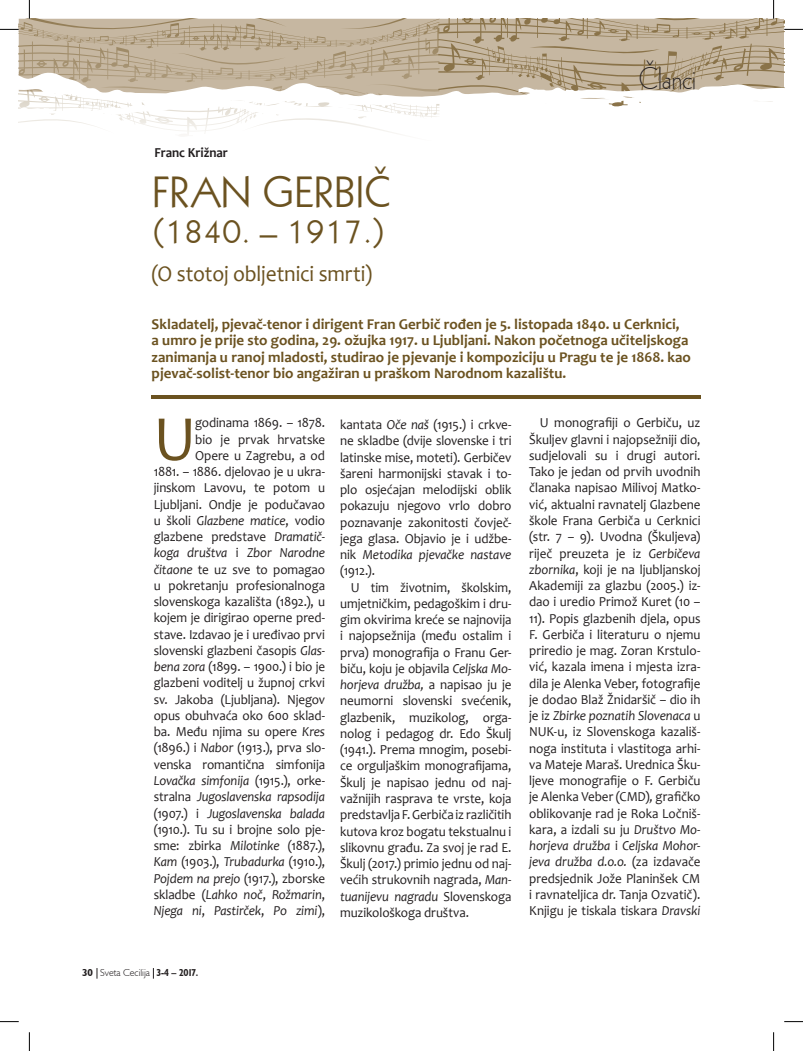
<style>
.page{position:relative;width:803px;height:1051px;background:#fff}
.page>*{position:absolute;margin:0;border:0;box-sizing:border-box;transform-origin:0 0}
.t1{font:64.88px "Candara";color:#6b5220;scale:.95 1}
.t2{font:42.5px "Geometric 231 BT Roman C";letter-spacing:-.01em;color:#6b5220}
.t3{font:35px "Geometric 231 BT Roman C";letter-spacing:-.01em;color:#6b5220}
.t4{font:30px "Geometric 231 BT Light C";letter-spacing:-.015em;color:#231f20;scale:.95 1}
.t5{font:22.5px "Candara";letter-spacing:-.01em;color:#6b5220;scale:.95 1}
.t6{font:700 15px/16.2px "Candara";color:#6b5220}
.t7{font:13.75px/16.2px "Candara";letter-spacing:-.005em;color:#231f20;text-align:justify;scale:.95 1}
.t8{font:700 13.75px "Candara";letter-spacing:-.005em;color:#231f20;scale:.95 1}
.t9{font:300 10px "Humanist 521 BT";color:#231f20}
.s1{font-style:italic}
.s2{font-weight:700}
.s3{font-weight:700;font-stretch:condensed}
</style>
<div class="page">
<hr style="left:152px;top:395px;width:549px;height:4px;background:#6b5220">
<svg style="left:0;top:1021px;width:19px;height:1px"></svg>
<svg style="left:784px;top:1021px;width:19px;height:1px"></svg>
<svg style="left:29px;top:1032px;width:1px;height:19px"></svg>
<svg style="left:0;top:0;width:803px;height:135px"></svg>
<svg style="left:773px;top:1032px;width:1px;height:19px"></svg>
<p class="t8" style="left:155px;top:144px;width:79px">Franc Križnar</p>
<h2 class="t2" style="left:152px;top:164px;width:241px">FRAN GERBIČ</h2>
<h3 class="t3" style="left:152px;top:208px;width:235px">(1840. – 1917.)</h3>
<h3 class="t5" style="left:152px;top:260px;width:234px">(O stotoj obljetnici smrti)</h3>
<h3 class="t4" style="left:639px;top:60px;width:62px">Članci</h3>
<p class="t6" style="left:152px;top:316px;width:541px">Skladatelj, pjevač-tenor i dirigent Fran Gerbič rođen je 5. listopada 1840. u Cerknici,<br>a umro je prije sto godina, 29. ožujka 1917. u Ljubljani. Nakon početnoga učiteljskoga zanimanja u ranoj mladosti, studirao je pjevanje i kompoziciju u Pragu te je 1868. kao pjevač-solist-tenor bio angažiran u praškom Narodnom kazalištu.</p>
<p class="t7" style="left:154px;top:415px;width:182px;text-align:right">godinama 1869. – 1878.<br>bio je prvak hrvatske<br>Opere u Zagrebu, a od<br>1881. – 1886. djelovao je u ukra&shy;jinskom Lavovu, te potom u<br>Ljubljani. Ondje je podučavao u školi <span class="s1">Glazbene matice</span>, vodio glazbene predstave <span class="s1">Dramatič&shy;koga društva</span> i <span class="s1">Zbor Narodne čitaone</span> te uz sve to pomagao u pokretanju profesionalnoga slovenskoga kazališta (1892.), u kojem je dirigirao operne pred&shy;stave. Izdavao je i uređivao prvi slovenski glazbeni časopis <span class="s1">Glas&shy;bena zora</span> (1899. – 1900.) i bio je glazbeni voditelj u župnoj crkvi sv. Jakoba (Ljubljana). Njegov opus obuhvaća oko 600 sklad&shy;ba. Među njima su opere <span class="s1">Kres </span>(1896.) i <span class="s1">Nabor</span> (1913.), prva slo&shy;venska romantična simfonija<br><span class="s1">Lovačka simfonija</span> (1915.), orke&shy;stralna <span class="s1">Jugoslavenska rapsodija </span>(1907.) i <span class="s1">Jugoslavenska balada </span>(1910.). Tu su i brojne solo pje&shy;sme: zbirka <span class="s1">Milotinke</span> (1887.),<br><span class="s1">Kam</span> (1903.), <span class="s1">Trubadurka</span> (1910.),<br><span class="s1">Pojdem na prejo</span> (1917.), zborske skladbe (<span class="s1">Lahko noč</span>, <span class="s1">Rožmarin</span>,<br><span class="s1">Njega ni</span>, <span class="s1">Pastirček</span>, <span class="s1">Po zimi</span>),</p>
<h1 class="t1" style="left:154px;top:398px;width:46px">U</h1>
<p class="t7" style="left:340px;top:416px;width:182px">kantata <span class="s1">Oče naš</span> (1915.) i crkve&shy;ne skladbe (dvije slovenske i tri latinske mise, moteti). Gerbičev šareni harmonijski stavak i to&shy;plo osjećajan melodijski oblik pokazuju njegovo vrlo dobro poznavanje zakonitosti čovječ&shy;jega glasa. Objavio je i udžbe&shy;nik <span class="s1">Metodika pjevačke nastave </span>(1912.).</p>
<p class="t7" style="left:340px;top:579px;width:182px;text-indent:11px">U tim životnim, školskim, umjetničkim, pedagoškim i dru&shy;gim okvirima kreće se najnovija i najopsežnija (među ostalim i prva) monografija o Franu Ger&shy;biču, koju je objavila <span class="s1">Celjska Mo&shy;horjeva družba,</span> a napisao ju je neumorni slovenski svećenik, glazbenik, muzikolog, orga&shy;nolog i pedagog dr. Edo Škulj (1941.). Prema mnogim, posebi&shy;ce orguljaškim monografijama, Škulj je napisao jednu od naj&shy;važnijih rasprava te vrste, koja predstavlja F. Gerbiča iz različitih kutova kroz bogatu tekstualnu i slikovnu građu. Za svoj je rad E.<br>Škulj (2017.) primio jednu od naj&shy;većih strukovnih nagrada, <span class="s1">Man&shy;tuanijevu nagradu</span> Slovenskoga muzikološkoga društva.</p>
<p class="t7" style="left:529px;top:415px;width:182px;text-indent:11px">U monografiji o Gerbiču, uz Škuljev glavni i najopsežniji dio, sudjelovali su i drugi autori.<br>Tako je jedan od prvih uvodnih članaka napisao Milivoj Matko&shy;vić, aktualni ravnatelj Glazbene škole Frana Gerbiča u Cerknici (str. 7 – 9). Uvodna (Škuljeva) riječ preuzeta je iz <span class="s1">Gerbičeva zbornika</span>, koji je na ljubljanskoj Akademiji za glazbu (2005.) iz&shy;dao i uredio Primož Kuret (10 – 11). Popis glazbenih djela, opus F. Gerbiča i literaturu o njemu priredio je mag. Zoran Krstulo&shy;vić, kazala imena i mjesta izra&shy;dila je Alenka Veber, fotografije je dodao Blaž Žnidaršič – dio ih je iz <span class="s1">Zbirke poznatih Slovenaca</span> u NUK<span class="s1">-</span>u, iz Slovenskoga kazališ&shy;noga instituta i vlastitoga arhi&shy;va Mateje Maraš. Urednica Šku&shy;ljeve monografije o F. Gerbiču je Alenka Veber (CMD)<span class="s1">,</span> grafičko oblikovanje rad je Roka Ločniš&shy;kara, a izdali su ju <span class="s1">Društvo Mo&shy;horjeva družba</span> i <span class="s1">Celjska Mohor&shy;jeva družba d.o.o.</span> (za izdavače predsjednik Jože Planinšek CM i ravnateljica dr. Tanja Ozvatič).<br>Knjigu je tiskala tiskara <span class="s1">Dravski</span></p>
<p class="t9" style="left:82px;top:966px;width:118px"><span class="s2">30</span> Sveta Cecilija <span class="s3">3-4 – 2017.</span></p>
</div>
